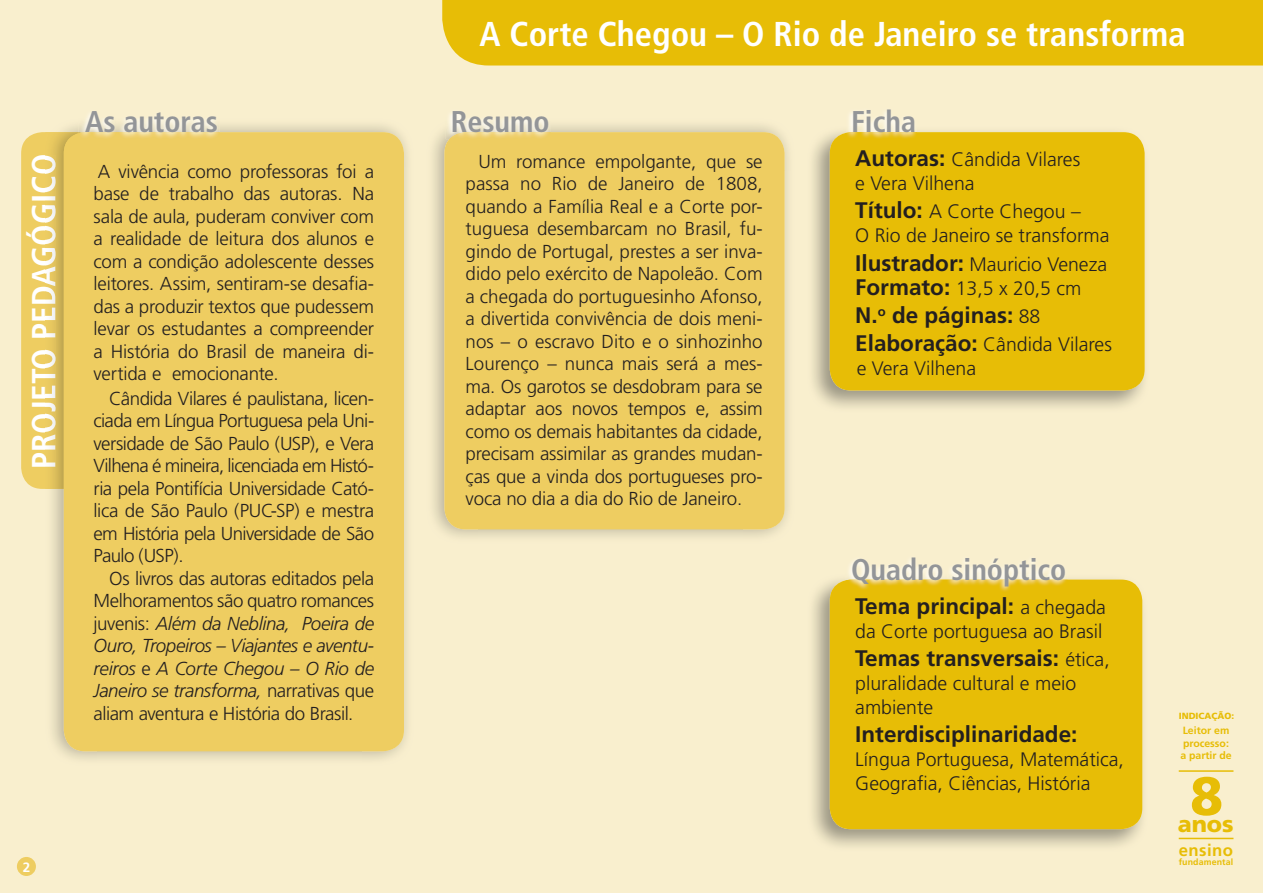
<style>
.page{position:relative;width:1263px;height:893px;background:#f9efce}
.page>*{position:absolute;margin:0;border:0;box-sizing:border-box;transform-origin:0 0}
.t1{font:900 54px "Frutiger LT Std";color:#e7bd06}
.t2{font:700 condensed 34.5px "Frutiger LT Std";color:#fff}
.t3{font:700 condensed 33px "Frutiger LT Std";color:#fff}
.t4{font:700 condensed 30px "Frutiger LT Std";color:#939598}
.t5{font:900 22.95px "Frutiger LT Std";color:#e7bd06}
.t6{font:700 22.5px "Frutiger LT Std";color:#231f20}
.t7{font:300 19.5px/24px "Frutiger LT Std";color:#231f20}
.t8{font:300 18.75px/22.5px "Frutiger";letter-spacing:-.015em;color:#231f20;text-align:justify}
.t9{font:700 16.65px "Frutiger LT Std";letter-spacing:.03em;color:#e7bd06}
.t10{font:700 13.5px "Frutiger";color:#fff}
.t11{font:700 10.5px/12.3px "Frutiger LT Std";color:#e7bd06}
.t12{font:900 9px "Frutiger LT Std";color:#e7bd06}
.t13{font:700 8.85px "Frutiger LT Std";letter-spacing:.01em;color:#e7bd06}
.s1{font-weight:700;font-size:22.5px}
.s2{font-style:italic}
.s3{font-weight:300;font-size:19.5px}
</style>
<div class="page">
<div style="left:17px;top:857px;width:19px;height:19px;background:#eecd61;border-radius:50%"></div>
<div style="left:442px;top:0;width:821px;height:66px;background:#e7bd06"></div>
<div style="left:21px;top:132px;width:78px;height:357px;background:#eecd61;border-radius:21px"></div>
<img style="left:812px;top:131px;width:333px;height:277px">
<div style="left:830px;top:132px;width:314px;height:258px;background:#e7bd06;border-radius:21px"></div>
<img style="left:846px;top:111px;width:71px;height:27px">
<img style="left:812px;top:579px;width:331px;height:268px">
<div style="left:830px;top:580px;width:312px;height:249px;background:#e7bd06;border-radius:21px"></div>
<img style="left:846px;top:559px;width:222px;height:32px">
<img style="left:551px;top:125px;width:238px;height:45px">
<img style="left:742px;top:170px;width:47px;height:367px">
<div style="left:444px;top:132px;width:340px;height:397px;background:#eecd61;border-radius:21px"></div>
<img style="left:446px;top:112px;width:105px;height:27px">
<img style="left:449px;top:132px;width:102px;height:7px">
<img style="left:45px;top:125px;width:34px;height:364px">
<img style="left:220px;top:125px;width:188px;height:42px">
<img style="left:362px;top:167px;width:46px;height:593px">
<img style="left:52px;top:489px;width:45px;height:271px">
<img style="left:45px;top:156px;width:11px;height:311px">
<div style="left:64px;top:132px;width:340px;height:619px;background:#eecd61;border-radius:21px"></div>
<img style="left:79px;top:113px;width:141px;height:25px">
<hr style="left:1179px;top:770px;width:54px;height:2px;background:#e7bd06">
<hr style="left:1179px;top:838px;width:54px;height:1px;background:#e7bd06">
<h3 class="t4" style="left:85px;top:104px;width:135px">As autoras</h3>
<h2 class="t2" style="left:479px;top:14px;width:708px">A Corte Chegou – O Rio de Janeiro se transforma</h2>
<h3 class="t4" style="left:451px;top:104px;width:100px">Resumo</h3>
<h3 class="t4" style="left:851px;top:104px;width:67px">Ficha</h3>
<h3 class="t3" style="left:24px;top:469px;width:316px;rotate:-90deg">PROJETO PEDAGÓGICO</h3>
<p class="t7" style="left:855px;top:148px;width:226px"><span class="s1">Autoras:</span> Cândida Vilares e Vera Vilhena</p>
<p class="t8" style="left:466px;top:150px;width:299px;text-indent:13px">Um romance empolgante, que se passa no Rio de Janeiro de 1808, quando a Família Real e a Corte por&shy;tuguesa desembarcam no Brasil, fu&shy;gindo de Portugal, prestes a ser inva&shy;dido pelo exército de Napoleão. Com a chegada do portuguesinho Afonso, a divertida convivência de dois meni&shy;nos – o escravo Dito e o sinhozinho Lourenço – nunca mais será a mes&shy;ma. Os garotos se desdobram para se adaptar aos novos tempos e, assim como os demais habitantes da cidade, precisam assimilar as grandes mudan&shy;ças que a vinda dos portugueses pro&shy;voca no dia a dia do Rio de Janeiro.</p>
<p class="t8" style="left:94px;top:160px;width:282px">A vivência como professoras foi a base de trabalho das autoras. Na sala de aula, puderam conviver com a realidade de leitura dos alunos e com a condição adolescente desses leitores. Assim, sentiram-se desafia&shy;das a produzir textos que pudessem levar os estudantes a compreender a História do Brasil de maneira di&shy;vertida e emocionante.</p>
<p class="t8" style="left:94px;top:387px;width:282px;text-indent:16px">Cândida Vilares é paulistana, licen&shy;ciada em Língua Portuguesa pela Uni&shy;versidade de São Paulo (USP), e Vera Vilhena é mineira, licenciada em Histó&shy;ria pela Pontifícia Universidade Cató&shy;lica de São Paulo (PUC-SP) e mestra em História pela Universidade de São Paulo (USP).</p>
<p class="t8" style="left:94px;top:567px;width:282px;text-indent:16px">Os livros das autoras editados pela Melhoramentos são quatro romances juvenis: <span class="s2">Além da Neblina, Poeira de Ouro, Tropeiros – Viajantes e aventu&shy;reiros</span> e <span class="s2">A Corte Chegou – O Rio de Janeiro se transforma,</span> narrativas que aliam aventura e História do Brasil.</p>
<p class="t7" style="left:855px;top:200px;width:256px"><span class="s1">Título:</span> A Corte Chegou –<br>O Rio de Janeiro se transforma</p>
<p class="t7" style="left:855px;top:252px;width:253px"><span class="s1">Ilustrador:</span> Mauricio Veneza<br><span class="s1">Formato:</span> 13,5 x 20,5 cm</p>
<p class="t6" style="left:855px;top:302px;width:187px">N.<sup>o</sup> de páginas: <span class="s3">88</span></p>
<p class="t7" style="left:855px;top:333px;width:258px"><span class="s1">Elaboração:</span> Cândida Vilares e Vera Vilhena</p>
<h3 class="t4" style="left:851px;top:551px;width:217px">Quadro sinóptico</h3>
<p class="t6" style="left:855px;top:592px;width:252px">Tema principal: <span class="s3">a chegada</span></p>
<p class="t7" style="left:855px;top:619px;width:249px">da Corte portuguesa ao Brasil</p>
<p class="t6" style="left:855px;top:645px;width:256px">Temas transversais: <span class="s3">ética,</span></p>
<p class="t7" style="left:855px;top:671px;width:223px">pluralidade cultural e meio ambiente</p>
<p class="t6" style="left:855px;top:721px;width:224px">Interdisciplinaridade:</p>
<p class="t7" style="left:855px;top:748px;width:270px">Língua Portuguesa, Matemática,<br>Geografia, Ciências, História</p>
<p class="t10" style="left:23px;top:859px;width:9px">2</p>
<p class="t12" style="left:1179px;top:710px;width:57px">INDICAÇÃO:</p>
<p class="t11" style="left:1180px;top:724px;width:53px">Leitor em processo: a partir de</p>
<h1 class="t1" style="left:1190px;top:763px;width:35px">8</h1>
<p class="t5" style="left:1178px;top:810px;width:58px">anos</p>
<p class="t9" style="left:1179px;top:840px;width:56px">ensino</p>
<p class="t13" style="left:1179px;top:856px;width:56px">fundamental</p>
</div>
